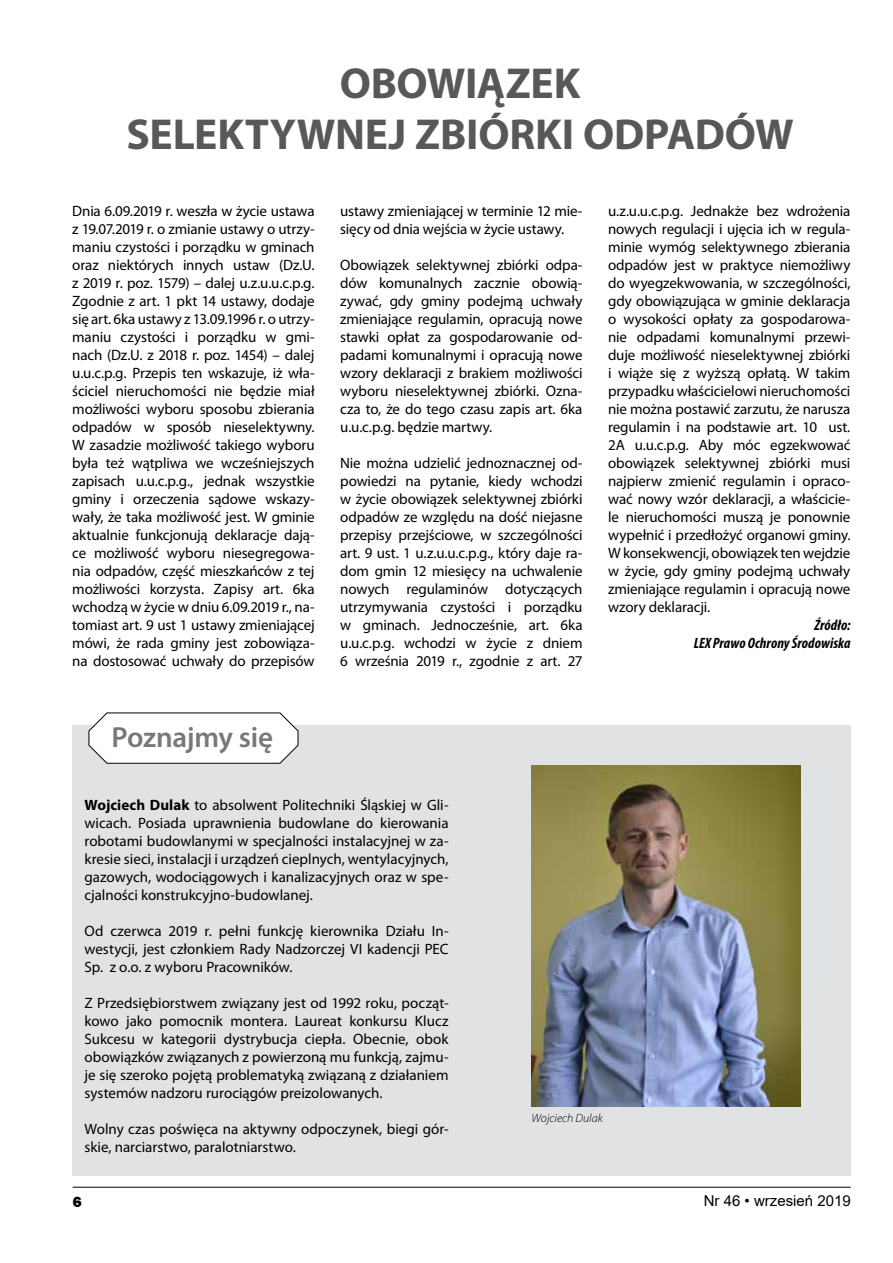
<style>
.page{position:relative;width:893px;height:1263px;background:#fff}
.page>*{position:absolute;margin:0;border:0;box-sizing:border-box;transform-origin:0 0}
.t1{font:700 43.5px/51px "Myriad Pro";color:#58585a}
.t2{font:600 29.1px "Myriad Pro";letter-spacing:-.01em;color:#77787a}
.t3{font:15px/18px "Myriad Pro";letter-spacing:-.005em;color:#000;text-align:justify}
.t4{font:italic 700 condensed 15px/18px "Myriad Pro";color:#000;text-align:right}
.t5{font:15px "Arial";color:#000}
.t6{font:800 15px "Frankfurt Gothic";color:#000}
.t7{font:italic 300 12px "Myriad Pro";color:#000}
.s1{font-weight:700}
</style>
<div class="page">
<hr style="left:73px;top:1187px;width:778px;height:1px;background:#000">
<div style="left:72px;top:725px;width:778px;height:451px;background:#e1e2e3"></div>
<svg style="left:89px;top:712px;width:209px;height:52px"></svg>
<img style="left:531px;top:765px;width:269px;height:341px">
<h1 class="t1" style="left:126px;top:56px;width:516px;text-indent:213px">OBOWIĄZEK<br>SELEKTYWNEJ ZBIÓRKI ODPAD</h1>
<h1 class="t1" style="left:725px;top:107px;width:70px">ÓW</h1>
<p class="t3" style="left:72px;top:202px;width:244px">Dnia 6.09.2019 r. weszła w życie ustawa z 19.07.2019 r. o zmianie ustawy o utrzy&shy;maniu czystości i porządku w gminach oraz niektórych innych ustaw (Dz.U. z 2019 r. poz. 1579) – dalej u.z.u.u.c.p.g.<br>Zgodnie z art. 1 pkt 14 ustawy, dodaje się art. 6ka ustawy z 13.09.1996 r. o utrzy&shy;maniu czystości i porządku w gmi&shy;nach (Dz.U. z 2018 r. poz. 1454) – dalej u.u.c.p.g. Przepis ten wskazuje, iż wła&shy;ściciel nieruchomości nie będzie miał możliwości wyboru sposobu zbierania odpadów w sposób nieselektywny.<br>W zasadzie możliwość takiego wyboru była też wątpliwa we wcześniejszych zapisach u.u.c.p.g., jednak wszystkie gminy i orzeczenia sądowe wskazy&shy;wały, że taka możliwość jest. W gminie aktualnie funkcjonują deklaracje dają&shy;ce możliwość wyboru niesegregowa&shy;nia odpadów, część mieszkańców z tej możliwości korzysta. Zapisy art. 6ka wchodzą w życie w dniu 6.09.2019 r., na&shy;tomiast art. 9 ust 1 ustawy zmieniającej mówi, że rada gminy jest zobowiąza&shy;na dostosować uchwały do przepisów</p>
<h2 class="t2" style="left:112px;top:719px;width:163px">Poznajmy się</h2>
<p class="t3" style="left:340px;top:202px;width:244px">ustawy zmieniającej w terminie 12 mie&shy;sięcy od dnia wejścia w życie ustawy.</p>
<p class="t3" style="left:340px;top:256px;width:244px">Obowiązek selektywnej zbiórki odpa&shy;dów komunalnych zacznie obowią&shy;zywać, gdy gminy podejmą uchwały zmieniające regulamin, opracują nowe stawki opłat za gospodarowanie od&shy;padami komunalnymi i opracują nowe wzory deklaracji z brakiem możliwości wyboru nieselektywnej zbiórki. Ozna&shy;cza to, że do tego czasu zapis art. 6ka u.u.c.p.g. będzie martwy.</p>
<p class="t3" style="left:340px;top:454px;width:244px">Nie można udzielić jednoznacznej od&shy;powiedzi na pytanie, kiedy wchodzi w życie obowiązek selektywnej zbiórki odpadów ze względu na dość niejasne przepisy przejściowe, w szczególności art. 9 ust. 1 u.z.u.u.c.p.g., który daje ra&shy;dom gmin 12 miesięcy na uchwalenie nowych regulaminów dotyczących utrzymywania czystości i porządku w gminach. Jednocześnie, art. 6ka u.u.c.p.g. wchodzi w życie z dniem 6 września 2019 r., zgodnie z art. 27</p>
<p class="t3" style="left:608px;top:202px;width:244px">u.z.u.u.c.p.g. Jednakże bez wdrożenia nowych regulacji i ujęcia ich w regula&shy;minie wymóg selektywnego zbierania odpadów jest w praktyce niemożliwy do wyegzekwowania, w szczególności, gdy obowiązująca w gminie deklaracja o wysokości opłaty za gospodarowa&shy;nie odpadami komunalnymi przewi&shy;duje możliwość nieselektywnej zbiórki i wiąże się z wyższą opłatą. W takim przypadku właścicielowi nieruchomości nie można postawić zarzutu, że narusza regulamin i na podstawie art. 10 ust.<br>2A u.u.c.p.g. Aby móc egzekwować obowiązek selektywnej zbiórki musi najpierw zmienić regulamin i opraco&shy;wać nowy wzór deklaracji, a właścicie&shy;le nieruchomości muszą je ponownie wypełnić i przedłożyć organowi gminy.<br>W konsekwencji, obowiązek ten wejdzie w życie, gdy gminy podejmą uchwały zmieniające regulamin i opracują nowe wzory deklaracji.</p>
<p class="t4" style="left:694px;top:616px;width:158px">Źródło:<br>LEX Prawo Ochrony Środowiska</p>
<p class="t3" style="left:84px;top:796px;width:366px"><span class="s1">WOJCIECH DULAK</span> to absolwent Politechniki Śląskiej w Gli&shy;wicach. Posiada uprawnienia budowlane do kierowania robotami budowlanymi w specjalności instalacyjnej w za&shy;kresie sieci, instalacji i urządzeń cieplnych, wentylacyjnych, gazowych, wodociągowych i kanalizacyjnych oraz w spe&shy;cjalności konstrukcyjno-budowlanej.</p>
<p class="t3" style="left:84px;top:922px;width:366px">Od czerwca 2019 r. pełni funkcję kierownika Działu In&shy;westycji, jest członkiem Rady Nadzorczej VI kadencji PEC Sp. z o.o. z wyboru Pracowników.</p>
<p class="t3" style="left:84px;top:994px;width:366px">Z Przedsiębiorstwem związany jest od 1992 roku, począt&shy;kowo jako pomocnik montera. Laureat konkursu Klucz Sukcesu w kategorii dystrybucja ciepła. Obecnie, obok obowiązków związanych z powierzoną mu funkcją, zajmu&shy;je się szeroko pojętą problematyką związaną z działaniem systemów nadzoru rurociągów preizolowanych.</p>
<p class="t3" style="left:84px;top:1120px;width:366px">Wolny czas poświęca na aktywny odpoczynek, biegi gór&shy;skie, narciarstwo, paralotniarstwo.</p>
<p class="t7" style="left:531px;top:1111px;width:73px">Wojciech Dulak</p>
<p class="t6" style="left:73px;top:1193px;width:10px">6</p>
<p class="t5" style="left:704px;top:1190px;width:148px">Nr 46 • wrzesień 2019</p>
</div>
